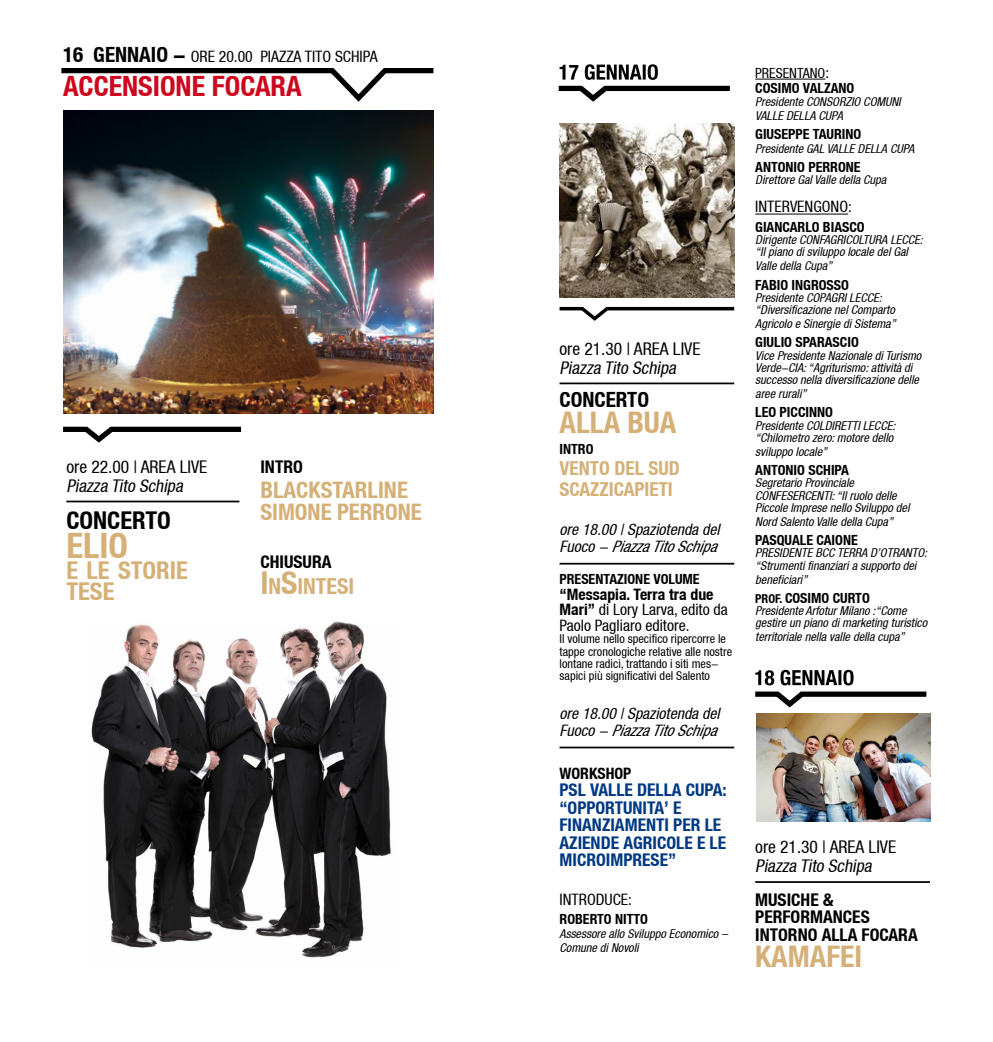
<style>
.page{position:relative;width:993px;height:1042px;background:#fff}
.page>*{position:absolute;margin:0;border:0;box-sizing:border-box;transform-origin:0 0}
.t1{font:700 condensed 35px "Helvetica Neue LT";color:#d5b077}
.t2{font:700 condensed 29.75px "Helvetica Neue LT";color:#d5b077}
.t3{font:700 condensed 28px "Helvetica Neue LT";color:#cd071e}
.t4{font:700 condensed 24.5px/21px "Helvetica Neue LT";color:#d5b077}
.t5{font:700 condensed 24.5px "Helvetica Neue LT";color:#000}
.t6{font:700 condensed 22.75px/22.8px "Helvetica Neue LT";color:#d5b077}
.t7{font:700 condensed 22.05px "Helvetica Neue LT";color:#d5b077}
.t8{font:700 condensed 21px "Helvetica Neue LT";color:#000}
.t9{font:700 condensed 19.25px/21px "Helvetica Neue LT";color:#d5b077}
.t10{font:700 condensed 17.5px/17.5px "Helvetica Neue LT";color:#003882}
.t11{font:condensed 17.5px "Helvetica Neue LT";color:#000}
.t12{font:700 condensed 17.5px/17.5px "Helvetica Neue LT";color:#000}
.t13{font:italic condensed 17.5px "Helvetica Neue LT";color:#000}
.t14{font:condensed 15.75px/15.8px "Helvetica Neue LT";color:#000}
.t15{font:italic condensed 15.75px/17.5px "Helvetica Neue LT";color:#000}
.t16{font:700 condensed 15.75px "Helvetica Neue LT";color:#000}
.t17{font:700 condensed 14px/15.8px "Helvetica Neue LT";color:#000}
.t18{font:italic condensed 12.25px/12.2px "Helvetica Neue LT";color:#000}
.t19{font:condensed 12.25px/12.2px "Helvetica Neue LT";color:#000}
.s1{font-weight:700;font-size:21px}
.s2{font-size:31.5px}
.s3{font-weight:700}
.s4{font-weight:400}
.s5{font-weight:400;font-size:15.75px}
.s6{font-size:12.25px}
</style>
<div class="page">
<hr style="left:559px;top:382px;width:175px;height:2px;background:#000">
<hr style="left:559px;top:563px;width:175px;height:1px;background:#000">
<hr style="left:559px;top:746px;width:175px;height:2px;background:#000">
<hr style="left:755px;top:79px;width:70px;height:1px;background:#000">
<hr style="left:755px;top:214px;width:92px;height:1px;background:#000">
<hr style="left:755px;top:881px;width:174px;height:2px;background:#000">
<svg style="left:61px;top:68px;width:373px;height:34px"></svg>
<img style="left:63px;top:110px;width:370px;height:303px">
<svg style="left:63px;top:426px;width:179px;height:17px"></svg>
<img style="left:91px;top:621px;width:300px;height:337px">
<hr style="left:66px;top:501px;width:173px;height:1px;background:#000">
<img style="left:559px;top:123px;width:175px;height:175px">
<svg style="left:559px;top:306px;width:176px;height:15px"></svg>
<svg style="left:558px;top:64px;width:172px;height:38px"></svg>
<img style="left:756px;top:713px;width:174px;height:109px">
<svg style="left:755px;top:670px;width:172px;height:38px"></svg>
<p class="t14" style="left:63px;top:49px;width:316px"><span class="s1">16 GENNAIO -</span> ORE 20.00 PIAZZA TITO SCHIPA</p>
<h3 class="t3" style="left:63px;top:69px;width:240px">ACCENSIONE FOCARA</h3>
<h3 class="t11" style="left:66px;top:456px;width:142px">ore 22.00 | AREA LIVE</h3>
<h3 class="t13" style="left:66px;top:475px;width:121px">Piazza Tito Schipa</h3>
<h3 class="t5" style="left:66px;top:505px;width:106px">CONCERTO</h3>
<h1 class="t1" style="left:66px;top:525px;width:63px">ELIO</h1>
<h3 class="t4" style="left:66px;top:560px;width:123px">E LE STORIE<br>TESE</h3>
<h3 class="t12" style="left:260px;top:458px;width:44px">INTRO</h3>
<h3 class="t6" style="left:260px;top:478px;width:73px">BLACKSTARLINE<br>SIMONE</h3>
<h3 class="t6" style="left:337px;top:500px;width:13px">PERRONE</h3>
<h3 class="t12" style="left:260px;top:552px;width:73px">CHIUSURA</h3>
<h3 class="t7" style="left:260px;top:573px;width:95px"><span class="s2">I</span> N<span class="s2">S</span>INTESI</h3>
<h3 class="t11" style="left:559px;top:338px;width:142px">ore 21.30 | AREA LIVE</h3>
<h3 class="t13" style="left:559px;top:357px;width:121px">Piazza Tito Schipa</h3>
<h3 class="t8" style="left:559px;top:387px;width:91px">CONCERTO</h3>
<h2 class="t2" style="left:559px;top:405px;width:118px">ALLA BUA</h2>
<p class="t17" style="left:559px;top:441px;width:12px">INTRO</p>
<h3 class="t9" style="left:559px;top:458px;width:122px">VENTO DEL SUD<br>SCAZZICAPIETI</h3>
<p class="t15" style="left:559px;top:520px;width:161px">ore 18.00 | Spaziotenda del<br>Fuoco - Piazza Tito Schipa</p>
<p class="t17" style="left:559px;top:571px;width:8px">PRESENTAZIONE</p>
<p class="t17" style="left:653px;top:571px;width:48px">VOLUME</p>
<p class="t14" style="left:559px;top:586px;width:170px"><span class="s3">“MESSAPIA. TERRA TRA DUE<br>MARI”</span> di Lory Larva, edito da<br>Paolo Pagliaro editore.</p>
<p class="t19" style="left:559px;top:633px;width:174px">Il volume nello specifico ripercorre le tappe cronologiche relative alle nostre lontane radici, trattando i siti mes&shy;sapici più significativi del Salento</p>
<p class="t15" style="left:559px;top:704px;width:161px">ore 18.00 | Spaziotenda del<br>Fuoco - Piazza Tito Schipa</p>
<p class="t16" style="left:559px;top:763px;width:48px">WORKSHOP</p>
<h3 class="t10" style="left:559px;top:781px;width:168px">PSL VALLE DELLA CUPA: “OPPORTUNITA’ E<br>FINANZIAMENTI PER LE<br>AZIENDE AGRICOLE E LE<br>MICROIMPRESE”</h3>
<p class="t14" style="left:559px;top:891px;width:74px">INTRODUCE:</p>
<p class="t17" style="left:559px;top:911px;width:90px">ROBERTO NITTO</p>
<p class="t18" style="left:559px;top:926px;width:169px;line-height:14px">Assessore allo Sviluppo Economico –<br>Comune di Novoli</p>
<p class="t17" style="left:755px;top:65px;width:101px"><span class="s4">PRESENTANO</span><span class="s5">:<br></span>COSIMO VALZANO</p>
<p class="t18" style="left:755px;top:94px;width:147px;line-height:14px">Presidente CONSORZIO COMUNI<br>VALLE DELLA CUPA</p>
<p class="t17" style="left:755px;top:126px;width:108px">GIUSEPPE TAURINO</p>
<p class="t18" style="left:755px;top:142px;width:160px">Presidente GAL VALLE DELLA CUPA</p>
<p class="t17" style="left:755px;top:159px;width:107px">ANTONIO PERRONE</p>
<p class="t18" style="left:755px;top:174px;width:133px">Direttore Gal Valle della Cupa</p>
<p class="t14" style="left:755px;top:199px;width:98px">INTERVENGONO:</p>
<p class="t17" style="left:755px;top:219px;width:111px">GIANCARLO BIASCO</p>
<p class="t18" style="left:755px;top:233px;width:169px">Dirigente CONFAGRICOLTURA LECCE: “Il piano di sviluppo locale del Gal</p>
<p class="t18" style="left:755px;top:260px;width:78px">Valle della Cupa”</p>
<p class="t17" style="left:755px;top:276px;width:95px">FABIO INGROSSO</p>
<p class="t18" style="left:755px;top:291px;width:141px">Presidente COPAGRI LECCE: “Diversificazione nel Comparto</p>
<p class="t18" style="left:755px;top:317px;width:142px">Agricolo e Sinergie di Sistema”</p>
<p class="t17" style="left:755px;top:334px;width:105px">GIULIO SPARASCIO</p>
<p class="t18" style="left:755px;top:349px;width:167px">Vice Presidente Nazionale di Turismo<br>Verde-CIA: “Agriturismo: attività di successo nella diversificazione delle</p>
<p class="t18" style="left:755px;top:387px;width:53px">aree rurali”</p>
<p class="t17" style="left:755px;top:404px;width:79px">LEO PICCINNO</p>
<p class="t18" style="left:755px;top:419px;width:141px">Presidente COLDIRETTI LECCE: “Chilometro zero: motore dello</p>
<p class="t18" style="left:755px;top:445px;width:73px">sviluppo locale”</p>
<p class="t17" style="left:755px;top:462px;width:95px">ANTONIO SCHIPA</p>
<p class="t18" style="left:755px;top:477px;width:156px">Segretario Provinciale<br>CONFESERCENTI: “Il ruolo delle<br>Piccole Imprese nello Sviluppo del</p>
<p class="t18" style="left:755px;top:515px;width:139px">Nord Salento Valle della Cupa”</p>
<p class="t17" style="left:755px;top:532px;width:104px">PASQUALE CAIONE</p>
<p class="t18" style="left:755px;top:547px;width:173px">PRESIDENTE BCC TERRA D’OTRANTO: “Strumenti finanziari a supporto dei</p>
<p class="t18" style="left:755px;top:573px;width:54px">beneficiari”</p>
<p class="t17" style="left:755px;top:590px;width:46px"><span class="s6">PROF.</span> COSIMO</p>
<p class="t17" style="left:832px;top:590px;width:16px">CURTO</p>
<p class="t18" style="left:755px;top:604px;width:173px">Presidente Arfotur Milano :“Come gestire un piano di marketing turistico</p>
<p class="t18" style="left:755px;top:631px;width:151px">territoriale nella valle della cupa”</p>
<h3 class="t11" style="left:755px;top:837px;width:142px">ore 21.30 | AREA LIVE</h3>
<h3 class="t13" style="left:755px;top:856px;width:121px">Piazza Tito Schipa</h3>
<h3 class="t12" style="left:755px;top:890px;width:164px">MUSICHE &amp;<br>PERFORMANCES<br>INTORNO ALLA FOCARA</h3>
<h2 class="t2" style="left:755px;top:938px;width:108px">KAMAFEI</h2>
</div>
